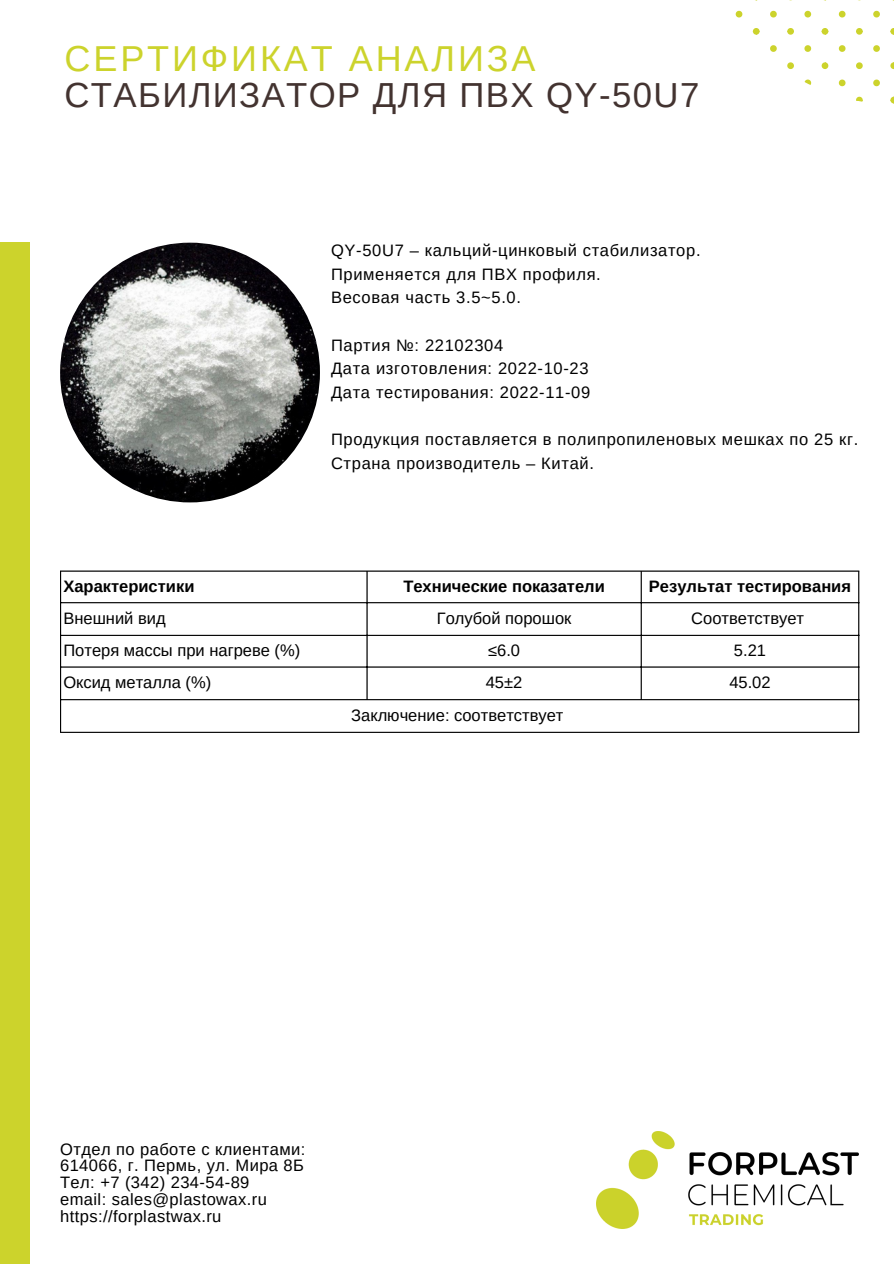
<style>
.page{position:relative;width:894px;height:1264px;background:#fff}
.page>*{position:absolute;margin:0;border:0;box-sizing:border-box;transform-origin:0 0}
.t1{font:36px "Arimo";letter-spacing:.08em;color:#ccd32c}
.t2{font:34.8px "Arimo";letter-spacing:.04em;color:#433330}
.t3{font:16.5px "Arimo";letter-spacing:.04em;color:#000}
.t4{font:16.5px "Arimo";color:#000}
.t5{font:700 16.5px "Arimo";color:#000}
</style>
<div class="page">
<div style="left:0;top:243px;width:30px;height:1020px;background:#ccd32c"></div>
<img style="left:60px;top:243px;width:260px;height:259px;border-radius:50%">
<hr style="left:60px;top:571px;width:1px;height:160px;background:#000">
<hr style="left:366px;top:571px;width:1px;height:128px;background:#000">
<hr style="left:640px;top:571px;width:1px;height:128px;background:#000">
<hr style="left:858px;top:571px;width:1px;height:160px;background:#000">
<hr style="left:60px;top:570px;width:799px;height:1px;background:#000">
<hr style="left:60px;top:602px;width:799px;height:1px;background:#000">
<hr style="left:60px;top:635px;width:799px;height:1px;background:#000">
<hr style="left:60px;top:666px;width:799px;height:1px;background:#000">
<hr style="left:60px;top:699px;width:799px;height:1px;background:#000">
<hr style="left:60px;top:731px;width:799px;height:2px;background:#000">
<svg style="left:838px;top:11px;width:7px;height:6px"></svg>
<svg style="left:873px;top:11px;width:6px;height:6px"></svg>
<svg style="left:890px;top:62px;width:4px;height:7px"></svg>
<svg style="left:856px;top:62px;width:6px;height:7px"></svg>
<svg style="left:838px;top:80px;width:7px;height:6px"></svg>
<svg style="left:873px;top:80px;width:6px;height:6px"></svg>
<svg style="left:838px;top:45px;width:7px;height:7px"></svg>
<svg style="left:873px;top:45px;width:6px;height:7px"></svg>
<svg style="left:890px;top:28px;width:4px;height:7px"></svg>
<svg style="left:856px;top:28px;width:6px;height:7px"></svg>
<svg style="left:890px;top:97px;width:4px;height:6px"></svg>
<svg style="left:856px;top:97px;width:6px;height:5px"></svg>
<svg style="left:770px;top:11px;width:6px;height:6px"></svg>
<svg style="left:804px;top:11px;width:6px;height:6px"></svg>
<svg style="left:821px;top:62px;width:7px;height:7px"></svg>
<svg style="left:787px;top:62px;width:6px;height:7px"></svg>
<svg style="left:804px;top:80px;width:6px;height:5px"></svg>
<svg style="left:770px;top:45px;width:6px;height:7px"></svg>
<svg style="left:804px;top:45px;width:6px;height:7px"></svg>
<svg style="left:821px;top:28px;width:7px;height:7px"></svg>
<svg style="left:787px;top:28px;width:6px;height:7px"></svg>
<svg style="left:735px;top:11px;width:7px;height:6px"></svg>
<svg style="left:752px;top:28px;width:7px;height:7px"></svg>
<img style="left:596px;top:1131px;width:262px;height:97px">
<p class="t1" style="left:64px;top:39px;width:472px">СЕРТИФИКАТ АНАЛИЗА</p>
<p class="t2" style="left:64px;top:76px;width:636px">СТАБИЛИЗАТОР ДЛЯ ПВХ QY-50U7</p>
<p class="t3" style="left:331px;top:241px;width:371px">QY-50U7 – кальций-цинковый стабилизатор.</p>
<p class="t3" style="left:331px;top:265px;width:271px">Применяется для ПВХ профиля.</p>
<p class="t3" style="left:331px;top:288px;width:191px">Весовая часть 3.5~5.0.</p>
<p class="t3" style="left:331px;top:336px;width:174px">Партия №: 22102304</p>
<p class="t3" style="left:331px;top:359px;width:259px">Дата изготовления: 2022-10-23</p>
<p class="t3" style="left:331px;top:383px;width:261px">Дата тестирования: 2022-11-09</p>
<p class="t3" style="left:331px;top:430px;width:528px">Продукция поставляется в полипропиленовых мешках по 25 кг.</p>
<p class="t3" style="left:331px;top:454px;width:264px">Страна производитель – Китай.</p>
<p class="t5" style="left:63px;top:577px;width:132px">Характеристики</p>
<p class="t5" style="left:403px;top:577px;width:203px">Технические показатели</p>
<p class="t5" style="left:648px;top:577px;width:204px">Результат тестирования</p>
<p class="t4" style="left:63px;top:608px;width:104px">Внешний вид</p>
<p class="t4" style="left:436px;top:608px;width:136px">Голубой порошок</p>
<p class="t4" style="left:691px;top:608px;width:114px">Соответствует</p>
<p class="t4" style="left:63px;top:641px;width:238px">Потеря массы при нагреве (%)</p>
<p class="t3" style="left:488px;top:641px;width:33px">≤6.0</p>
<p class="t3" style="left:733px;top:641px;width:34px">5.21</p>
<p class="t4" style="left:63px;top:673px;width:149px">Оксид металла (%)</p>
<p class="t3" style="left:485px;top:673px;width:38px">45±2</p>
<p class="t3" style="left:729px;top:673px;width:43px">45.02</p>
<p class="t4" style="left:351px;top:705px;width:214px">Заключение: соответствует</p>
<p class="t3" style="left:60px;top:1139px;width:247px">Отдел по работе с клиентами:</p>
<p class="t3" style="left:60px;top:1156px;width:245px">614066, г. Пермь, ул. Мира 8Б</p>
<p class="t3" style="left:60px;top:1173px;width:191px">Тел: +7 (342) 234-54-89</p>
<p class="t3" style="left:60px;top:1190px;width:208px">email: sales@plastowax.ru</p>
<p class="t3" style="left:60px;top:1207px;width:163px">https://forplastwax.ru</p>
</div>
